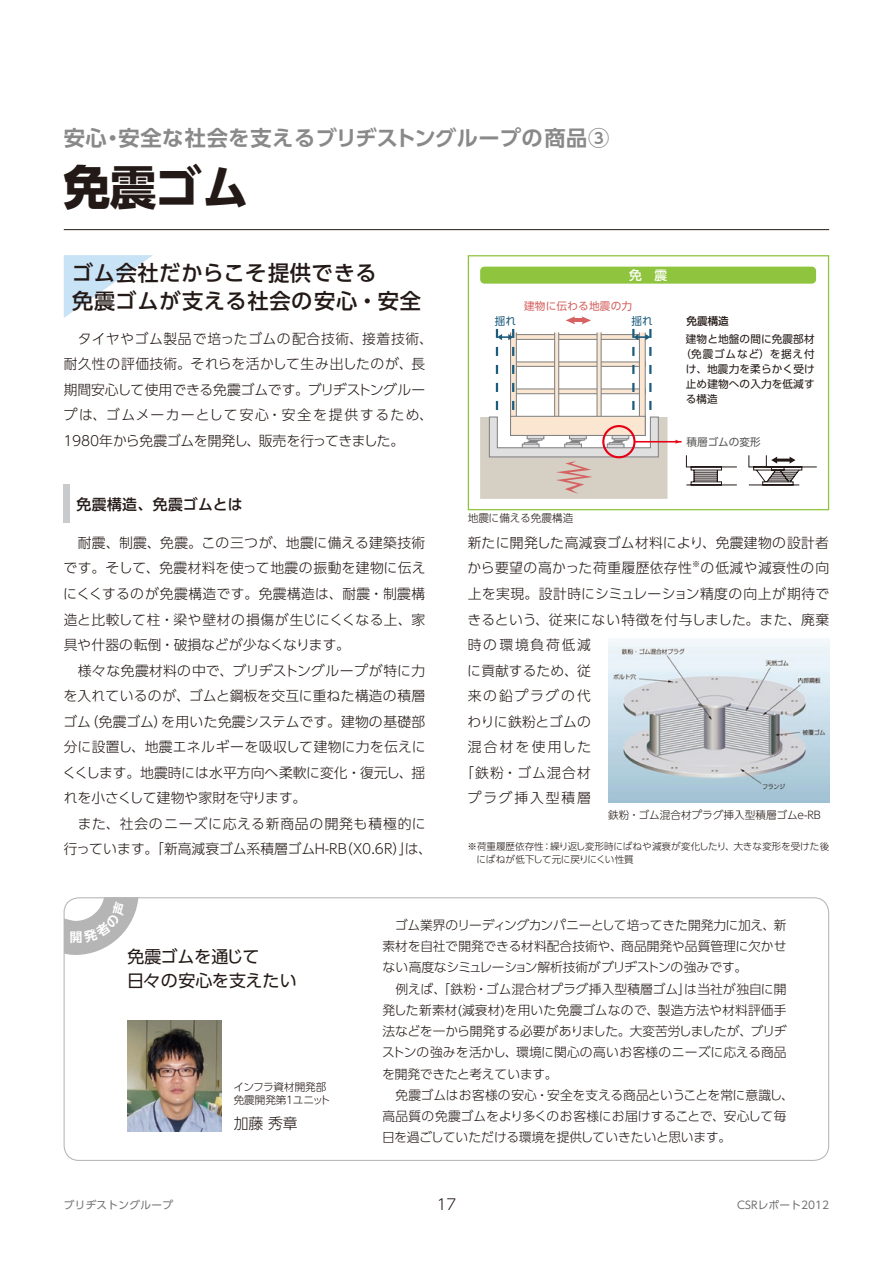
<style>
.page{position:relative;width:893px;height:1263px;background:#fff}
.page>*{position:absolute;margin:0;border:0;box-sizing:border-box;transform-origin:0 0}
.t1{font:700 46.8px "UD Shin Go Pro";color:#231916}
.t2{font:500 21.3px/27.6px "UD Shin Go Pro";letter-spacing:.025em;color:#231916}
.t3{font:700 21.3px "UD Shin Go Pro De";letter-spacing:.02em;color:#898989}
.t4{font:16.95px/23.4px "UD Shin Go Pro";letter-spacing:-.01em;color:#231916}
.t5{font:500 14.85px "UD Shin Go Pro";letter-spacing:.025em;color:#231916}
.t6{font:300 14.85px "UD Shin Go Pro";color:#231916}
.t7{font:300 13.8px/25.5px "UD Shin Go Pro";letter-spacing:.02em;color:#231916}
.t8{font:300 13.8px "UD Shin Go Pro";letter-spacing:.125em;color:#231916}
.t9{font:300 13.8px "UD Shin Go Pro";color:#231916}
.t10{font:300 13.8px "UD Shin Go Pro";letter-spacing:-.005em;color:#231916}
.t11{font:300 13.8px "UD Shin Go Pro";letter-spacing:.16em;color:#231916}
.t12{font:300 13.8px "UD Shin Go Pro";letter-spacing:.13em;color:#231916}
.t13{font:300 12.75px/21.3px "UD Shin Go Pro";letter-spacing:-.005em;color:#231916}
.t14{font:12.75px "UD Shin Go Pro Medium 90 pv RKSJ H";color:#fff}
.t15{font:300 10.65px/13.8px "UD Shin Go Pro";letter-spacing:-.005em;color:#231916}
.t16{font:10.65px "UD Shin Go Pro Regular 90 pv RKSJ H";letter-spacing:.01em;color:#231916}
.t17{font:10.65px "UD Shin Go Pro Regular 90 pv RKSJ H";letter-spacing:.075em;color:#231916}
.t18{font:10.65px "UD Shin Go Pro";color:#727272}
.t19{font:10.65px "UD Shin Go Pro";letter-spacing:.03em;color:#727272}
.t20{font:10.65px "UD Shin Go Pro Regular 90 pv RKSJ H";letter-spacing:.02em;color:#d66362}
.t21{font:10.65px "UD Shin Go Pro Regular 90 pv RKSJ H";color:#595857}
.t22{font:10.65px "UD Shin Go Pro Regular 90 pv RKSJ H";color:#1c5c7d}
.t23{font:10.65px "UD Shin Go Pro Medium 90 pv RKSJ H";color:#231916}
.t24{font:300 9.6px/12.8px "UD Shin Go Pro";letter-spacing:-.005em;color:#231916}
.t25{font:300 8.1px "UD Shin Go Pro";color:#231916}
</style>
<div class="page">
<hr style="left:64px;top:229px;width:765px;height:1px;background:#231916">
<svg style="left:64px;top:255px;width:89px;height:63px"></svg>
<img style="left:608px;top:639px;width:221px;height:164px">
<img style="left:127px;top:1020px;width:94px;height:111px">
<div style="left:64px;top:485px;width:6px;height:38px;background:#c9cacb"></div>
<div style="left:480px;top:267px;width:336px;height:17px;background:#8fc43f;border-radius:4px"></div>
<svg style="left:480px;top:316px;width:337px;height:183px"></svg>
<div style="left:468px;top:255px;width:361px;height:255px;border:1px solid #8fc43f"></div>
<svg style="left:63px;top:897px;width:94px;height:75px"></svg>
<h2 class="t3" style="left:64px;top:121px;width:547px">安心・安全な社会を支えるブリヂストングループの商品③</h2>
<h1 class="t1" style="left:64px;top:149px;width:187px">免震ゴム</h1>
<h2 class="t2" style="left:72px;top:258px;width:351px">ゴム会社だからこそ提供できる<br>免震ゴムが支える社会の安心・安全</h2>
<p class="t7" style="left:64px;top:325px;width:371px">　タイヤやゴム製品で培ったゴムの配合技術、接着技術、耐久性の評価技術。それらを活かして生み出したのが、長期間安心して使用できる免震ゴムです。ブリヂストングループは、ゴムメーカーとして安心・安全を提供するため、<br>1980年から免震ゴムを開発し、販売を行ってきました。</p>
<p class="t14" style="left:629px;top:264px;width:40px">免　震</p>
<p class="t20" style="left:524px;top:298px;width:110px">建物に伝わる地震の力</p>
<p class="t22" style="left:495px;top:312px;width:23px">揺れ</p>
<p class="t22" style="left:632px;top:312px;width:23px">揺れ</p>
<p class="t23" style="left:686px;top:312px;width:44px">免震構造</p>
<p class="t16" style="left:686px;top:330px;width:130px">建物と地盤の間に免震部材</p>
<p class="t17" style="left:681px;top:345px;width:136px">（免震ゴムなど）を据え付</p>
<p class="t16" style="left:686px;top:360px;width:130px">け、地震力を柔らかく受け</p>
<p class="t16" style="left:686px;top:375px;width:130px">止め建物への入力を低減す</p>
<p class="t16" style="left:686px;top:390px;width:33px">る構造</p>
<p class="t21" style="left:686px;top:433px;width:76px">積層ゴムの変形</p>
<p class="t5" style="left:77px;top:492px;width:168px">免震構造、免震ゴムとは</p>
<p class="t7" style="left:63px;top:529px;width:371px">　耐震、制震、免震。この三つが、地震に備える建築技術です。そして、免震材料を使って地震の振動を建物に伝えにくくするのが免震構造です。免震構造は、耐震・制震構造と比較して柱・梁や壁材の損傷が生じにくくなる上、家具や什器の転倒・破損などが少なくなります。<br>　様々な免震材料の中で、ブリヂストングループが特に力を入れているのが、ゴムと鋼板を交互に重ねた構造の積層ゴム（免震ゴム）を用いた免震システムです。建物の基礎部分に設置し、地震エネルギーを吸収して建物に力を伝えにくくします。地震時には水平方向へ柔軟に変化・復元し、揺れを小さくして建物や家財を守ります。<br>　また、社会のニーズに応える新商品の開発も積極的に行っています。「新高減衰ゴム系積層ゴムH-RB（X0.6R）」は、</p>
<p class="t7" style="left:467px;top:529px;width:363px">新たに開発した高減衰ゴム材料により、免震建物の設計者から要望の高かった荷重履歴依存性</p>
<p class="t15" style="left:468px;top:511px;width:107px">地震に備える免震構造</p>
<p class="t25" style="left:692px;top:557px;width:10px">※</p>
<p class="t7" style="left:700px;top:555px;width:130px">の低減や減衰性の向</p>
<p class="t7" style="left:468px;top:580px;width:363px">上を実現。設計時にシミュレーション精度の向上が期待で</p>
<p class="t7" style="left:467px;top:606px;width:363px">きるという、従来にない特徴を付与しました。また、廃棄</p>
<p class="t8" style="left:468px;top:634px;width:125px">時の環境負荷低減</p>
<p class="t9" style="left:467px;top:659px;width:125px">に貢献するため、従</p>
<p class="t8" style="left:468px;top:685px;width:125px">来の鉛プラグの代</p>
<p class="t10" style="left:467px;top:710px;width:125px">わりに鉄粉とゴムの</p>
<p class="t11" style="left:468px;top:736px;width:125px">混合材を使用した</p>
<p class="t7" style="left:460px;top:759px;width:132px">「鉄粉・ゴム混合材</p>
<p class="t12" style="left:468px;top:787px;width:125px">プラグ挿入型積層</p>
<p class="t24" style="left:477px;top:840px;width:354px;text-indent:-9px">※荷重履歴依存性：繰り返し変形時にばねや減衰が変化したり、大きな変形を受けた後にばねが低下して元に戻りにくい性質</p>
<p class="t15" style="left:608px;top:808px;width:214px">鉄粉・ゴム混合材プラグ挿入型積層ゴムe-RB</p>
<p class="t4" style="left:127px;top:945px;width:171px">免震ゴムを通じて<br>日々の安心を支えたい</p>
<p class="t15" style="left:233px;top:1079px;width:99px">インフラ資材開発部免震開発第1ユニット</p>
<p class="t6" style="left:234px;top:1112px;width:66px">加藤 秀章</p>
<p class="t13" style="left:382px;top:914px;width:413px">　ゴム業界のリーディングカンパニーとして培ってきた開発力に加え、新素材を自社で開発できる材料配合技術や、商品開発や品質管理に欠かせない高度なシミュレーション解析技術がブリヂストンの強みです。<br>　例えば、「鉄粉・ゴム混合材プラグ挿入型積層ゴム」は当社が独自に開発した新素材(減衰材)を用いた免震ゴムなので、製造方法や材料評価手法などを一から開発する必要がありました。大変苦労しましたが、ブリヂストンの強みを活かし、環境に関心の高いお客様のニーズに応える商品を開発できたと考えています。<br>　免震ゴムはお客様の安心・安全を支える商品ということを常に意識し、高品質の免震ゴムをより多くのお客様にお届けすることで、安心して毎日を過ごしていただける環境を提供していきたいと思います。</p>
<p class="t19" style="left:64px;top:1196px;width:111px">ブリヂストングループ</p>
<p class="t6" style="left:437px;top:1192px;width:21px">17</p>
<p class="t18" style="left:737px;top:1196px;width:94px">CSRレポート2012</p>
</div>
